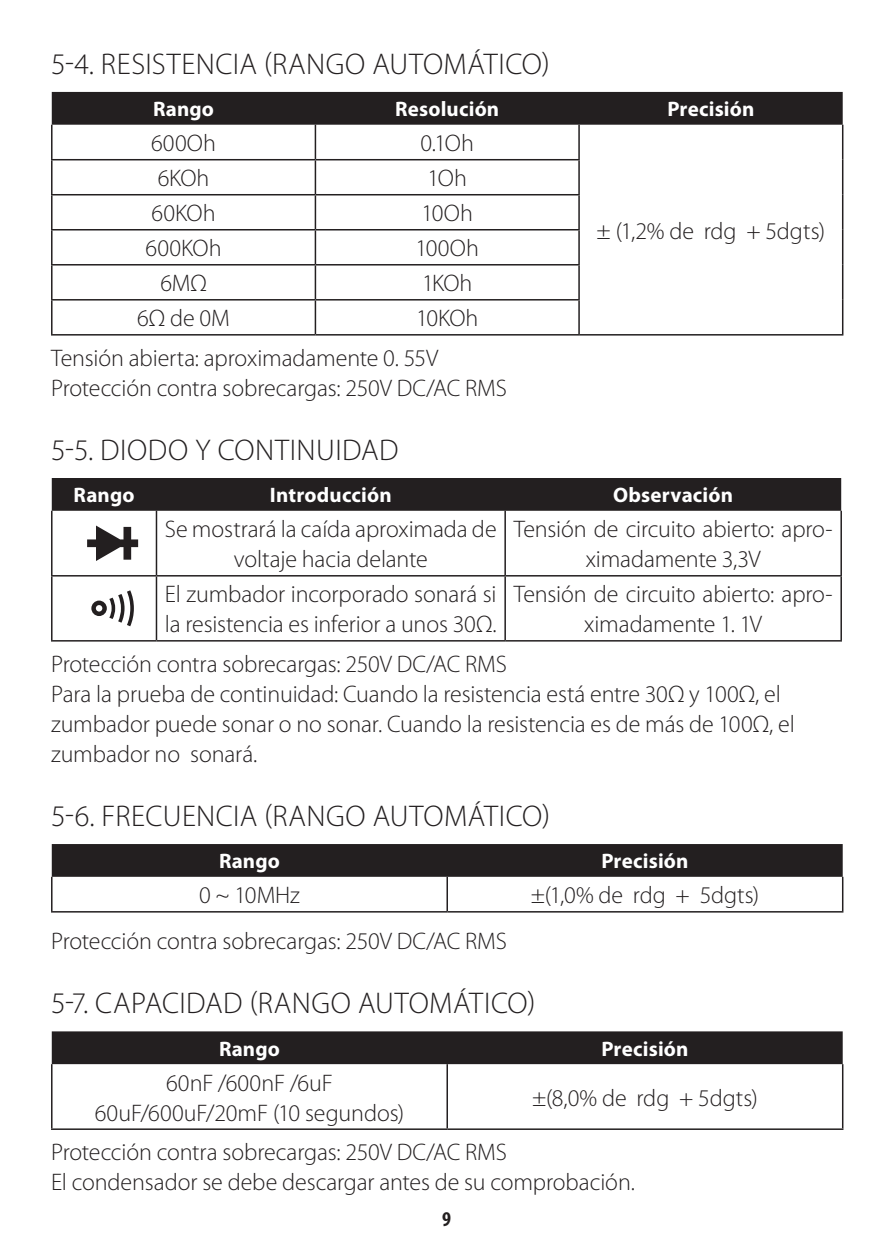
<style>
.page{position:relative;width:893px;height:1259px;background:#fff}
.page>*{position:absolute;margin:0;border:0;box-sizing:border-box;transform-origin:0 0}
.Subencabezado2{font:300 30px "Myriad Pro";letter-spacing:.015em;color:#231f20}
.t1{font:300 24px/30px "Myriad Pro";letter-spacing:-.005em;color:#231f20;text-align:center}
.Normal_-_Blanco{font:700 21px "Myriad Pro";letter-spacing:.01em;color:#fff}
.t2{font:700 condensed 21px "Myriad Pro";color:#231f20}
</style>
<div class="page">
<div style="left:52px;top:92px;width:791px;height:33px;background:#231f20"></div>
<hr style="left:51px;top:125px;width:2px;height:34px;background:#231f20">
<hr style="left:315px;top:125px;width:1px;height:34px;background:#231f20">
<hr style="left:578px;top:125px;width:2px;height:34px;background:#231f20">
<hr style="left:842px;top:125px;width:1px;height:35px;background:#231f20">
<hr style="left:51px;top:159px;width:264px;height:1px;background:#231f20">
<hr style="left:51px;top:160px;width:2px;height:34px;background:#231f20">
<hr style="left:315px;top:159px;width:265px;height:1px;background:#231f20">
<hr style="left:315px;top:160px;width:1px;height:34px;background:#231f20">
<hr style="left:578px;top:160px;width:2px;height:34px;background:#231f20">
<hr style="left:842px;top:160px;width:1px;height:35px;background:#231f20">
<hr style="left:51px;top:194px;width:264px;height:1px;background:#231f20">
<hr style="left:51px;top:195px;width:2px;height:34px;background:#231f20">
<hr style="left:315px;top:194px;width:265px;height:1px;background:#231f20">
<hr style="left:315px;top:195px;width:1px;height:34px;background:#231f20">
<hr style="left:578px;top:195px;width:2px;height:34px;background:#231f20">
<hr style="left:842px;top:195px;width:1px;height:35px;background:#231f20">
<hr style="left:51px;top:229px;width:264px;height:1px;background:#231f20">
<hr style="left:51px;top:230px;width:2px;height:34px;background:#231f20">
<hr style="left:315px;top:229px;width:265px;height:1px;background:#231f20">
<hr style="left:315px;top:230px;width:1px;height:34px;background:#231f20">
<hr style="left:578px;top:230px;width:2px;height:34px;background:#231f20">
<hr style="left:842px;top:230px;width:1px;height:35px;background:#231f20">
<hr style="left:51px;top:264px;width:264px;height:1px;background:#231f20">
<hr style="left:51px;top:265px;width:2px;height:34px;background:#231f20">
<hr style="left:315px;top:264px;width:265px;height:1px;background:#231f20">
<hr style="left:315px;top:265px;width:1px;height:34px;background:#231f20">
<hr style="left:578px;top:265px;width:2px;height:34px;background:#231f20">
<hr style="left:842px;top:265px;width:1px;height:35px;background:#231f20">
<hr style="left:51px;top:299px;width:264px;height:1px;background:#231f20">
<hr style="left:51px;top:300px;width:2px;height:34px;background:#231f20">
<hr style="left:315px;top:299px;width:265px;height:1px;background:#231f20">
<hr style="left:315px;top:300px;width:1px;height:34px;background:#231f20">
<hr style="left:578px;top:300px;width:2px;height:34px;background:#231f20">
<hr style="left:842px;top:300px;width:1px;height:34px;background:#231f20">
<hr style="left:51px;top:334px;width:264px;height:1px;background:#231f20">
<hr style="left:315px;top:334px;width:264px;height:1px;background:#231f20">
<hr style="left:579px;top:334px;width:264px;height:1px;background:#231f20">
<div style="left:52px;top:478px;width:789px;height:33px;background:#231f20"></div>
<hr style="left:156px;top:511px;width:1px;height:64px;background:#231f20">
<hr style="left:504px;top:511px;width:2px;height:64px;background:#231f20">
<hr style="left:51px;top:575px;width:105px;height:1px;background:#231f20">
<hr style="left:156px;top:575px;width:349px;height:1px;background:#231f20">
<hr style="left:156px;top:576px;width:1px;height:64px;background:#231f20">
<hr style="left:505px;top:575px;width:337px;height:1px;background:#231f20">
<hr style="left:504px;top:576px;width:2px;height:64px;background:#231f20">
<hr style="left:51px;top:511px;width:2px;height:64px;background:#231f20">
<hr style="left:840px;top:511px;width:2px;height:64px;background:#231f20">
<hr style="left:51px;top:576px;width:2px;height:64px;background:#231f20">
<hr style="left:840px;top:576px;width:2px;height:64px;background:#231f20">
<hr style="left:51px;top:640px;width:105px;height:1px;background:#231f20">
<hr style="left:156px;top:640px;width:349px;height:1px;background:#231f20">
<hr style="left:505px;top:640px;width:337px;height:1px;background:#231f20">
<svg style="left:87px;top:525px;width:51px;height:36px"></svg>
<svg style="left:91px;top:590px;width:43px;height:36px"></svg>
<div style="left:52px;top:844px;width:791px;height:33px;background:#231f20"></div>
<hr style="left:51px;top:877px;width:2px;height:34px;background:#231f20">
<hr style="left:446px;top:877px;width:2px;height:34px;background:#231f20">
<hr style="left:842px;top:877px;width:1px;height:34px;background:#231f20">
<hr style="left:51px;top:911px;width:396px;height:1px;background:#231f20">
<hr style="left:447px;top:911px;width:396px;height:1px;background:#231f20">
<div style="left:52px;top:1031px;width:791px;height:33px;background:#231f20"></div>
<hr style="left:51px;top:1064px;width:2px;height:64px;background:#231f20">
<hr style="left:446px;top:1064px;width:2px;height:64px;background:#231f20">
<hr style="left:842px;top:1064px;width:1px;height:64px;background:#231f20">
<hr style="left:51px;top:1128px;width:396px;height:2px;background:#231f20">
<hr style="left:447px;top:1128px;width:396px;height:2px;background:#231f20">
<p class="Subencabezado2" style="left:51px;top:47px;width:500px">5-4. RESISTENCIA (RANGO AUTOMÁTICO)</p>
<p class="Normal_-_Blanco" style="left:153px;top:97px;width:62px">Rango</p>
<p class="Normal_-_Blanco" style="left:395px;top:97px;width:106px">Resolución</p>
<p class="Normal_-_Blanco" style="left:667px;top:97px;width:89px">Precisión</p>
<p class="t1" style="left:151px;top:129px;width:66px">600Oh</p>
<p class="t1" style="left:420px;top:129px;width:55px">0.1Oh</p>
<p class="t1" style="left:158px;top:164px;width:53px">6KOh</p>
<p class="t1" style="left:428px;top:164px;width:41px">1Oh</p>
<p class="t1" style="left:152px;top:199px;width:65px">60KOh</p>
<p class="t1" style="left:422px;top:199px;width:53px">10Oh</p>
<p class="t1" style="left:146px;top:234px;width:77px">600KOh</p>
<p class="t1" style="left:416px;top:234px;width:65px">100Oh</p>
<p class="t1" style="left:160px;top:269px;width:48px">6MΩ</p>
<p class="t1" style="left:422px;top:269px;width:52px">1KOh</p>
<p class="t1" style="left:137px;top:304px;width:94px">6Ω de 0M</p>
<p class="t1" style="left:416px;top:304px;width:64px">10KOh</p>
<p class="t1" style="left:51px;top:343px;width:389px">Tensión abierta: aproximadamente 0. 55V</p>
<p class="t1" style="left:51px;top:373px;width:457px">Protección contra sobrecargas: 250V DC/AC RMS</p>
<p class="Subencabezado2" style="left:51px;top:433px;width:349px">5-5. DIODO Y CONTINUIDAD</p>
<p class="Normal_-_Blanco" style="left:74px;top:483px;width:62px">Rango</p>
<p class="Normal_-_Blanco" style="left:270px;top:483px;width:123px">Introducción</p>
<p class="Normal_-_Blanco" style="left:613px;top:483px;width:121px">Observación</p>
<p class="t1" style="left:165px;top:515px;width:333px">Se mostrará la caída aproximada de voltaje hacia delante</p>
<p class="t1" style="left:514px;top:515px;width:320px">Tensión de circuito abierto: apro&shy;ximadamente 3,3V</p>
<p class="t1" style="left:165px;top:580px;width:333px;text-align:left">El zumbador incorporado sonará si la resistencia es inferior a unos 30Ω.</p>
<p class="t1" style="left:514px;top:580px;width:320px">Tensión de circuito abierto: apro&shy;ximadamente 1. 1V</p>
<p class="t1" style="left:51px;top:649px;width:457px">Protección contra sobrecargas: 250V DC/AC RMS</p>
<p class="t1" style="left:51px;top:679px;width:745px;text-align:left">Para la prueba de continuidad: Cuando la resistencia está entre 30Ω y 100Ω, el zumbador puede sonar o no sonar. Cuando la resistencia es de más de 100Ω, el zumbador no sonará.</p>
<p class="Subencabezado2" style="left:51px;top:799px;width:501px">5-6. FRECUENCIA (RANGO AUTOMÁTICO)</p>
<p class="Normal_-_Blanco" style="left:219px;top:849px;width:62px">Rango</p>
<p class="Normal_-_Blanco" style="left:601px;top:849px;width:89px">Precisión</p>
<p class="t1" style="left:199px;top:880px;width:102px">0 ~ 10MHz</p>
<p class="t1" style="left:531px;top:880px;width:230px">±(1,0% de rdg + 5dgts)</p>
<p class="t1" style="left:51px;top:926px;width:457px">Protección contra sobrecargas: 250V DC/AC RMS</p>
<p class="Subencabezado2" style="left:51px;top:986px;width:486px">5-7. CAPACIDAD (RANGO AUTOMÁTICO)</p>
<p class="Normal_-_Blanco" style="left:219px;top:1036px;width:62px">Rango</p>
<p class="Normal_-_Blanco" style="left:601px;top:1036px;width:89px">Precisión</p>
<p class="t1" style="left:166px;top:1068px;width:168px">60nF /600nF /6uF</p>
<p class="t1" style="left:95px;top:1098px;width:311px">60uF/600uF/20mF (10 segundos)</p>
<p class="t1" style="left:597px;top:216px;width:230px">± (1,2% de rdg + 5dgts)</p>
<p class="t1" style="left:532px;top:1083px;width:227px">±(8,0% de rdg + 5dgts)</p>
<p class="t1" style="left:51px;top:1137px;width:457px">Protección contra sobrecargas: 250V DC/AC RMS</p>
<p class="t1" style="left:51px;top:1167px;width:585px">El condensador se debe descargar antes de su comprobación.</p>
<p class="t2" style="left:442px;top:1206px;width:10px">9</p>
</div>
